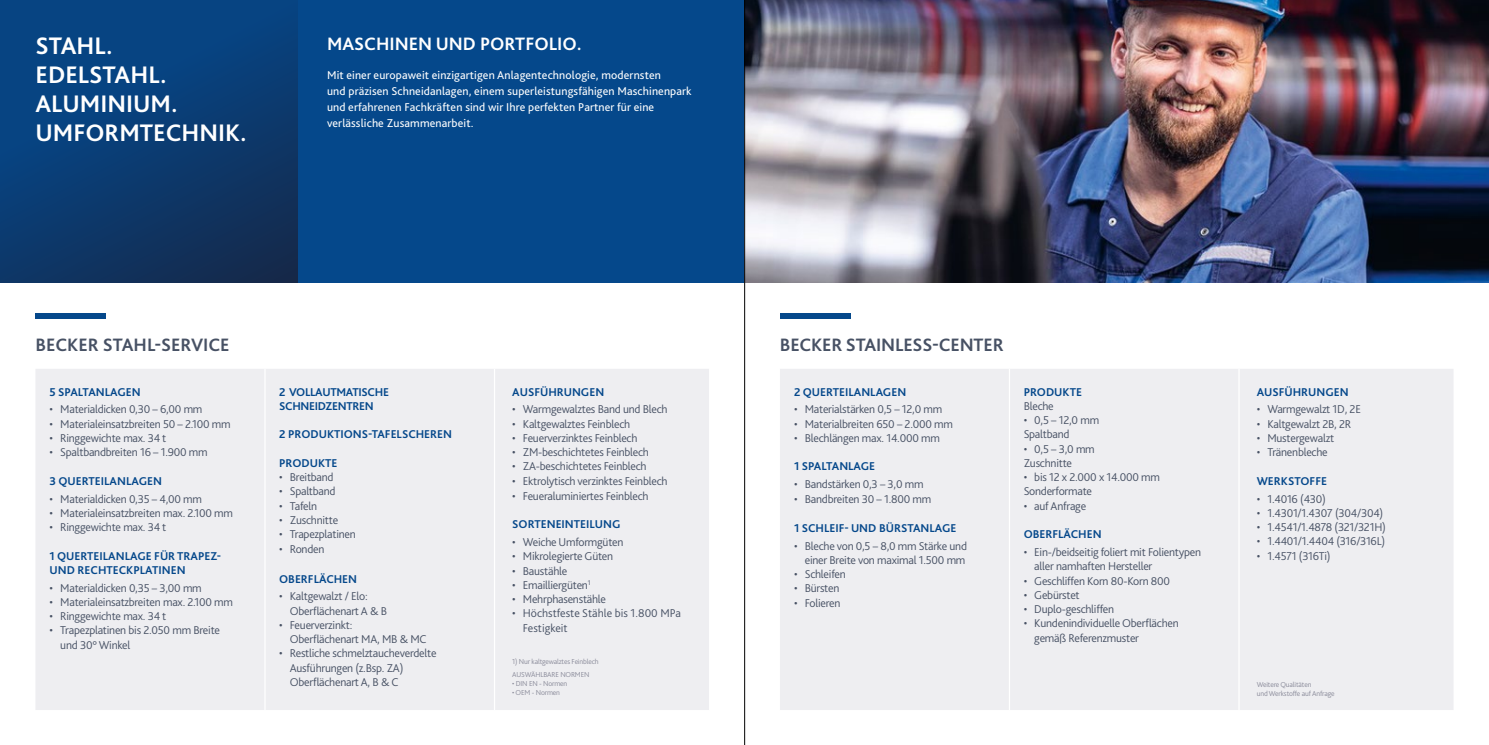
<style>
.page{position:relative;width:1489px;height:745px;background:#fff}
.page>*{position:absolute;margin:0;border:0;box-sizing:border-box;transform-origin:0 0}
.t1{font:700 25px/28.8px "Kl Bliss";color:#fff}
.t2{font:700 18.75px "Kl Bliss";letter-spacing:-.01em;color:#475164}
.t3{font:700 18.75px "Kl Bliss";color:#fff}
.t4{font:300 11.88px/14.2px "Kl Bliss";letter-spacing:-.02em;color:#475164}
.t5{font:700 11.88px/14.2px "Kl Bliss";color:#05488b}
.t6{font:11.88px/16.2px "Kl Bliss";letter-spacing:.01em;color:#fff}
.t7{font:300 11.88px/15px "Kl Bliss";color:#475164}
.t8{font:700 11.88px/14.2px "Kl Bliss";letter-spacing:-.025em;color:#05488b}
.t9{font:300 7.5px/12.8px "Kl Bliss";letter-spacing:-.02em;color:#898a99}
</style>
<div class="page">
<svg style="left:0;top:0;width:298px;height:283px;background:#0b3b71"></svg>
<div style="left:35px;top:313px;width:71px;height:6px;background:#05488b"></div>
<div style="left:298px;top:0;width:446px;height:283px;background:#05488b"></div>
<div style="left:780px;top:313px;width:70px;height:6px;background:#05488b"></div>
<img style="left:745px;top:0;width:743px;height:283px">
<div style="left:36px;top:369px;width:673px;height:340px;background:#eeeef1"></div>
<hr style="left:264px;top:368px;width:1px;height:341px;background:#fff">
<hr style="left:494px;top:368px;width:1px;height:341px;background:#fff">
<div style="left:780px;top:369px;width:673px;height:340px;background:#eeeef1"></div>
<hr style="left:1008px;top:368px;width:2px;height:341px;background:#fff">
<hr style="left:1238px;top:368px;width:1px;height:341px;background:#fff">
<hr style="left:744px;top:0;width:1px;height:744px;background:#000">
<h1 class="t1" style="left:35px;top:31px;width:213px">STAHL.<br>EDELSTAHL.<br>ALUMINIUM.<br>UMFORMTECHNIK.</h1>
<h2 class="t3" style="left:327px;top:32px;width:256px">MASCHINEN UND PORTFOLIO.</h2>
<p class="t6" style="left:327px;top:66px;width:366px">Mit einer europaweit einzigartigen Anlagentechnologie, modernsten<br>und präzisen Schneidanlagen, einem superleistungsfähigen Maschinenpark und erfahrenen Fachkräften sind wir Ihre perfekten Partner für eine verlässliche Zusammenarbeit.</p>
<h2 class="t2" style="left:35px;top:333px;width:196px">BECKER STAHL-SERVICE</h2>
<h2 class="t2" style="left:780px;top:333px;width:225px">BECKER STAINLESS-CENTER</h2>
<p class="t5" style="left:50px;top:384px;width:93px">5 SPALTANLAGEN</p>
<p class="t4" style="left:50px;top:402px;width:154px">• Materialdicken 0,30 – 6,00 mm</p>
<p class="t4" style="left:50px;top:416px;width:182px">• Materialeinsatzbreiten 50 – 2.100 mm</p>
<p class="t4" style="left:50px;top:430px;width:118px">• Ringgewichte max. 34 t</p>
<p class="t4" style="left:50px;top:444px;width:160px">• Spaltbandbreiten 16 – 1.900 mm</p>
<p class="t5" style="left:50px;top:473px;width:114px">3 QUERTEILANLAGEN</p>
<p class="t4" style="left:50px;top:491px;width:154px">• Materialdicken 0,35 – 4,00 mm</p>
<p class="t4" style="left:50px;top:505px;width:185px">• Materialeinsatzbreiten max. 2.100 mm</p>
<p class="t4" style="left:50px;top:519px;width:118px">• Ringgewichte max. 34 t</p>
<p class="t5" style="left:50px;top:548px;width:173px">1 QUERTEILANLAGE FÜR TRAPEZ-<br>UND RECHTECKPLATINEN</p>
<p class="t4" style="left:50px;top:580px;width:154px">• Materialdicken 0,35 – 3,00 mm</p>
<p class="t4" style="left:50px;top:594px;width:185px">• Materialeinsatzbreiten max. 2.100 mm</p>
<p class="t4" style="left:50px;top:608px;width:118px">• Ringgewichte max. 34 t</p>
<p class="t4" style="left:60px;top:622px;width:161px;text-indent:-11px">• Trapezplatinen bis 2.050 mm Breite und 30° Winkel</p>
<p class="t5" style="left:512px;top:384px;width:93px">AUSFÜHRUNGEN</p>
<p class="t4" style="left:512px;top:402px;width:157px">• Warmgewalztes Band und Blech</p>
<p class="t4" style="left:512px;top:416px;width:119px">• Kaltgewalztes Feinblech</p>
<p class="t4" style="left:512px;top:430px;width:127px">• Feuerverzinktes Feinblech</p>
<p class="t4" style="left:512px;top:444px;width:138px">• ZM-beschichtetes Feinblech</p>
<p class="t4" style="left:512px;top:459px;width:136px">• ZA-beschichtetes Feinblech</p>
<p class="t4" style="left:512px;top:473px;width:157px">• Ektrolytisch verzinktes Feinblech</p>
<p class="t4" style="left:512px;top:488px;width:138px">• Feueraluminiertes Feinblech</p>
<p class="t5" style="left:512px;top:516px;width:110px">SORTENEINTEILUNG</p>
<p class="t4" style="left:512px;top:534px;width:113px">• Weiche Umformgüten</p>
<p class="t4" style="left:512px;top:548px;width:102px">• Mikrolegierte Güten</p>
<p class="t4" style="left:512px;top:563px;width:57px">• Baustähle</p>
<p class="t4" style="left:512px;top:577px;width:80px">• Emailliergüten<sup>1</sup></p>
<p class="t4" style="left:512px;top:591px;width:95px">• Mehrphasenstähle</p>
<p class="t7" style="left:523px;top:605px;width:160px;text-indent:-11px">• Höchstfeste Stähle bis 1.800 MPa<br>Festigkeit</p>
<p class="t9" style="left:512px;top:655px;width:88px">1) Nur kaltgewalztes Feinblech<br>AUSWÄHLBARE NORMEN</p>
<p class="t9" style="left:512px;top:676px;width:57px">• DIN EN - Normen</p>
<p class="t9" style="left:512px;top:685px;width:49px">• OEM - Normen</p>
<p class="t8" style="left:279px;top:384px;width:111px">2 VOLLAUTMATISCHE<br>SCHNEIDZENTREN</p>
<p class="t5" style="left:279px;top:426px;width:174px">2 PRODUKTIONS-TAFELSCHEREN</p>
<p class="t5" style="left:279px;top:455px;width:60px">PRODUKTE</p>
<p class="t4" style="left:279px;top:469px;width:56px">• Breitband</p>
<p class="t4" style="left:279px;top:483px;width:58px">• Spaltband</p>
<p class="t4" style="left:279px;top:498px;width:39px">• Tafeln</p>
<p class="t4" style="left:279px;top:512px;width:60px">• Zuschnitte</p>
<p class="t4" style="left:279px;top:526px;width:78px">• Trapezplatinen</p>
<p class="t4" style="left:279px;top:541px;width:47px">• Ronden</p>
<p class="t5" style="left:279px;top:570px;width:79px">OBERFLÄCHEN</p>
<p class="t4" style="left:290px;top:588px;width:99px;text-indent:-11px">• Kaltgewalzt / Elo:<br>Oberflächenart A &amp; B</p>
<p class="t4" style="left:290px;top:617px;width:138px;text-indent:-11px">• Feuerverzinkt:<br>Oberflächenart MA, MB &amp; MC</p>
<p class="t4" style="left:290px;top:645px;width:148px;text-indent:-11px">• Restliche schmelztaucheverdelte<br>Ausführungen (z.Bsp. ZA)<br>Oberflächenart A, B &amp; C</p>
<p class="t5" style="left:794px;top:384px;width:114px">2 QUERTEILANLAGEN</p>
<p class="t4" style="left:794px;top:402px;width:150px">• Materialstärken 0,5 – 12,0 mm</p>
<p class="t4" style="left:794px;top:416px;width:160px">• Materialbreiten 650 – 2.000 mm</p>
<p class="t4" style="left:794px;top:430px;width:147px">• Blechlängen max. 14.000 mm</p>
<p class="t5" style="left:794px;top:459px;width:83px">1 SPALTANLAGE</p>
<p class="t4" style="left:794px;top:476px;width:131px">• Bandstärken 0,3 – 3,0 mm</p>
<p class="t4" style="left:794px;top:491px;width:139px">• Bandbreiten 30 – 1.800 mm</p>
<p class="t5" style="left:794px;top:520px;width:164px">1 SCHLEIF- UND BÜRSTANLAGE</p>
<p class="t4" style="left:794px;top:538px;width:174px;text-align:right">• Bleche von 0,5 – 8,0 mm Stärke und einer Breite von maximal 1.500 mm</p>
<p class="t4" style="left:794px;top:566px;width:53px">• Schleifen</p>
<p class="t4" style="left:794px;top:580px;width:47px">• Bürsten</p>
<p class="t4" style="left:794px;top:595px;width:48px">• Folieren</p>
<p class="t5" style="left:1023px;top:384px;width:60px">PRODUKTE</p>
<p class="t4" style="left:1023px;top:398px;width:32px">Bleche</p>
<p class="t4" style="left:1023px;top:412px;width:77px">• 0,5 – 12,0 mm<br>Spaltband</p>
<p class="t4" style="left:1023px;top:441px;width:73px">• 0,5 – 3,0 mm<br>Zuschnitte</p>
<p class="t4" style="left:1023px;top:469px;width:138px">• bis 12 x 2.000 x 14.000 mm<br>Sonderformate</p>
<p class="t4" style="left:1023px;top:498px;width:64px">• auf Anfrage</p>
<p class="t5" style="left:1023px;top:526px;width:79px">OBERFLÄCHEN</p>
<p class="t4" style="left:1034px;top:544px;width:168px;text-indent:-11px">• Ein-/beidseitig foliert mit Folientypen aller namhaften Hersteller</p>
<p class="t4" style="left:1023px;top:573px;width:148px">• Geschliffen Korn 80-Korn 800</p>
<p class="t4" style="left:1023px;top:587px;width:58px">• Gebürstet</p>
<p class="t4" style="left:1023px;top:601px;width:92px">• Duplo-geschliffen</p>
<p class="t4" style="left:1034px;top:615px;width:146px;text-indent:-11px">• Kundenindividuelle Oberflächen gemäß Referenzmuster</p>
<p class="t5" style="left:1256px;top:384px;width:93px">AUSFÜHRUNGEN</p>
<p class="t4" style="left:1256px;top:402px;width:106px">• Warmgewalzt 1D, 2E</p>
<p class="t4" style="left:1256px;top:416px;width:96px">• Kaltgewalzt 2B, 2R</p>
<p class="t4" style="left:1256px;top:430px;width:79px">• Mustergewalzt</p>
<p class="t4" style="left:1256px;top:444px;width:72px">• Tränenbleche</p>
<p class="t5" style="left:1256px;top:473px;width:72px">WERKSTOFFE</p>
<p class="t4" style="left:1256px;top:491px;width:71px">• 1.4016 (430)</p>
<p class="t4" style="left:1256px;top:505px;width:128px">• 1.4301/1.4307 (304/304)</p>
<p class="t4" style="left:1256px;top:519px;width:131px">• 1.4541/1.4878 (321/321H)</p>
<p class="t4" style="left:1256px;top:533px;width:130px">• 1.4401/1.4404 (316/316L)</p>
<p class="t4" style="left:1256px;top:548px;width:75px">• 1.4571 (316Ti)</p>
<p class="t9" style="left:1256px;top:679px;width:79px;line-height:9px">Weitere Qualitäten<br>und Werkstoffe auf Anfrage</p>
</div>
